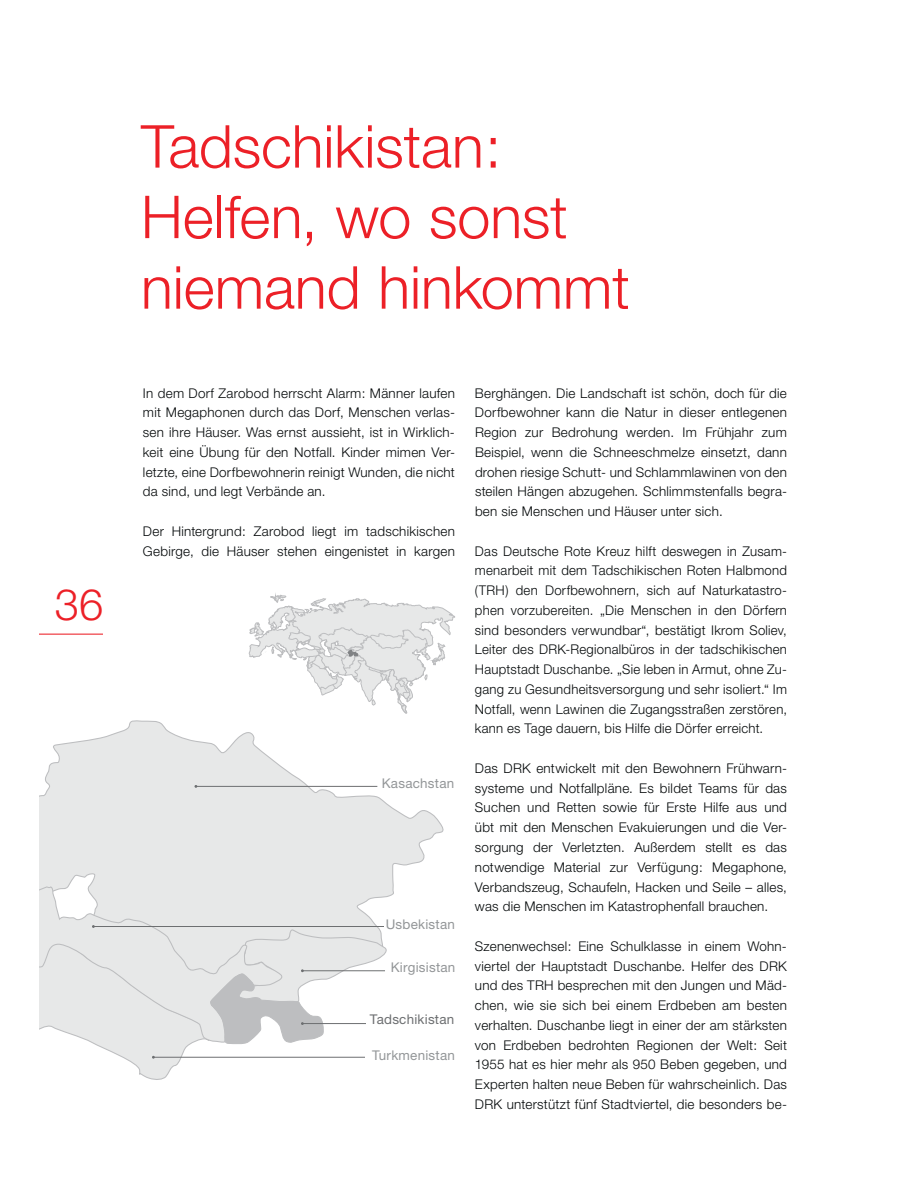
<style>
.page{position:relative;width:918px;height:1188px;background:#fff}
.page>*{position:absolute;margin:0;border:0;box-sizing:border-box;transform-origin:0 0}
.t1{font:300 59.25px/70.5px "Helvetica Neue";color:#ec2027}
.t2{font:300 43.5px "Helvetica Neue";color:#ec2027}
.t3{font:300 13.35px/19.8px "Helvetica Neue";letter-spacing:.02em;color:#040809;text-align:justify}
.t4{font:13.35px "Helvetica Neue";letter-spacing:.02em;color:#939698}
.t5{font:13.35px "Helvetica Neue";letter-spacing:.02em;color:#6d6f71}
</style>
<div class="page">
<hr style="left:39px;top:634px;width:64px;height:1px;background:#ec2027">
<svg style="left:248px;top:595px;width:207px;height:119px"></svg>
<svg style="left:39px;top:720px;width:405px;height:177px"></svg>
<hr style="left:196px;top:786px;width:181px;height:1px;background:#6d6f71">
<svg style="left:39px;top:886px;width:349px;height:194px"></svg>
<h2 class="t2" style="left:55px;top:589px;width:50px">36</h2>
<h1 class="t1" style="left:141px;top:117px;width:490px">Tadschikistan:<br>Helfen, wo sonst niemand hinkommt</h1>
<p class="t3" style="left:143px;top:384px;width:314px">In dem Dorf Zarobod herrscht Alarm: Männer laufen mit Megaphonen durch das Dorf, Menschen verlas&shy;sen ihre Häuser. Was ernst aussieht, ist in Wirklich&shy;keit eine Übung für den Notfall. Kinder mimen Ver&shy;letzte, eine Dorfbewohnerin reinigt Wunden, die nicht da sind, und legt Verbände an.</p>
<p class="t3" style="left:143px;top:523px;width:314px">Der Hintergrund: Zarobod liegt im tadschikischen<br>Gebirge, die Häuser stehen eingenistet in kargen</p>
<p class="t4" style="left:382px;top:778px;width:74px">Kasachstan</p>
<p class="t4" style="left:386px;top:919px;width:71px">Usbekistan</p>
<p class="t4" style="left:391px;top:963px;width:66px">Kirgisistan</p>
<p class="t5" style="left:370px;top:1015px;width:86px">Tadschikistan</p>
<p class="t4" style="left:372px;top:1050px;width:84px">Turkmenistan</p>
<p class="t3" style="left:475px;top:384px;width:314px">Berghängen. Die Landschaft ist schön, doch für die Dorfbewohner kann die Natur in dieser entlegenen Region zur Bedrohung werden. Im Frühjahr zum Beispiel, wenn die Schneeschmelze einsetzt, dann drohen riesige Schutt- und Schlammlawinen von den steilen Hängen abzugehen. Schlimmstenfalls begra&shy;ben sie Menschen und Häuser unter sich.</p>
<p class="t3" style="left:475px;top:542px;width:314px">Das Deutsche Rote Kreuz hilft deswegen in Zusam&shy;menarbeit mit dem Tadschikischen Roten Halbmond (TRH) den Dorfbewohnern, sich auf Naturkatastro&shy;phen vorzubereiten. „Die Menschen in den Dörfern sind besonders verwundbar“, bestätigt Ikrom Soliev, Leiter des DRK-Regionalbüros in der tadschikischen Hauptstadt Duschanbe. „Sie leben in Armut, ohne Zu&shy;gang zu Gesundheitsversorgung und sehr isoliert.“ Im Notfall, wenn Lawinen die Zugangsstraßen zerstören, kann es Tage dauern, bis Hilfe die Dörfer erreicht.</p>
<p class="t3" style="left:475px;top:760px;width:314px">Das DRK entwickelt mit den Bewohnern Frühwarn&shy;systeme und Notfallpläne. Es bildet Teams für das Suchen und Retten sowie für Erste Hilfe aus und übt mit den Menschen Evakuierungen und die Ver&shy;sorgung der Verletzten. Außerdem stellt es das notwendige Material zur Verfügung: Megaphone, Verbandszeug, Schaufeln, Hacken und Seile – alles, was die Menschen im Katastrophenfall brauchen.</p>
<p class="t3" style="left:475px;top:937px;width:314px">Szenenwechsel: Eine Schulklasse in einem Wohn&shy;viertel der Hauptstadt Duschanbe. Helfer des DRK und des TRH besprechen mit den Jungen und Mäd&shy;chen, wie sie sich bei einem Erdbeben am besten verhalten. Duschanbe liegt in einer der am stärksten von Erdbeben bedrohten Regionen der Welt: Seit 1955 hat es hier mehr als 950 Beben gegeben, und Experten halten neue Beben für wahrscheinlich. Das DRK unterstützt fünf Stadtviertel, die besonders be-</p>
</div>
